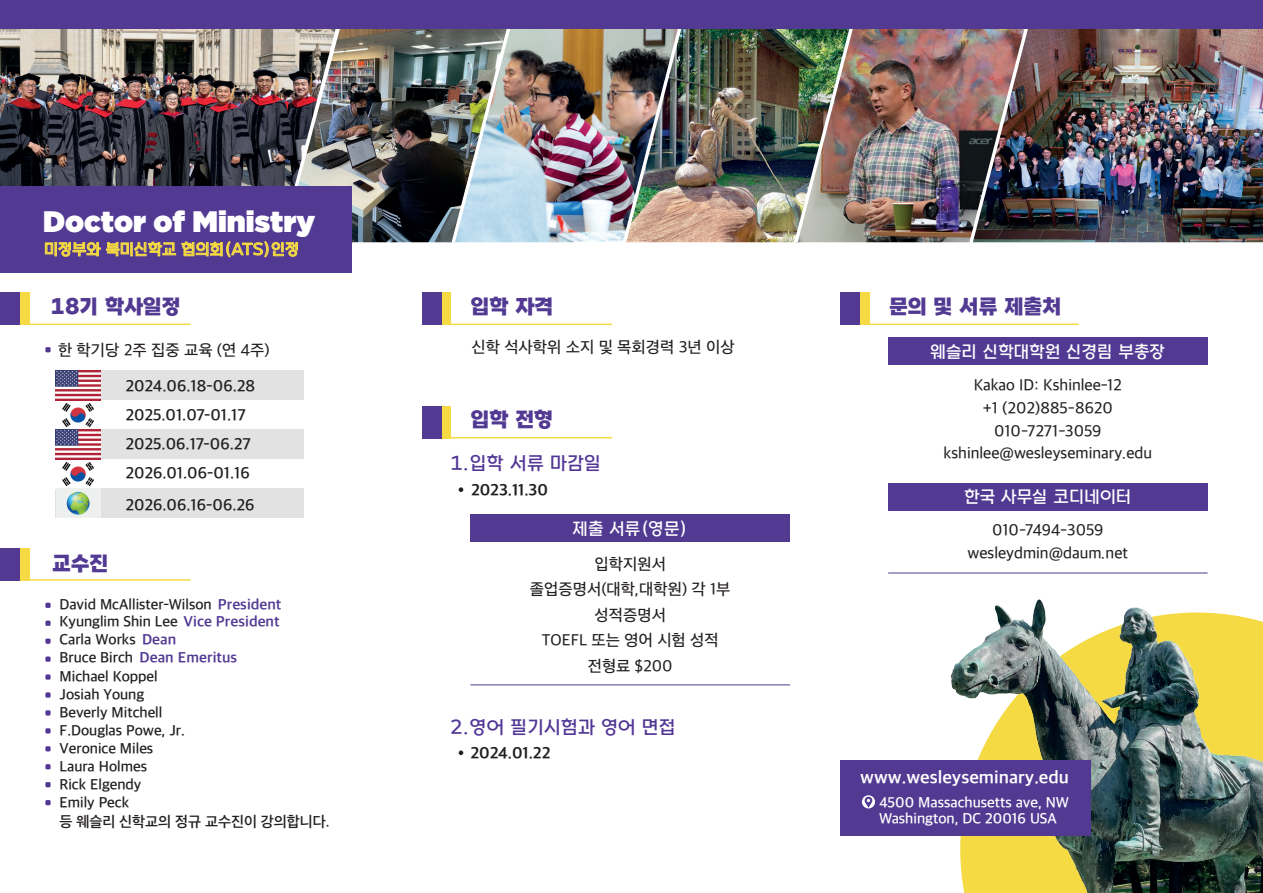
<style>
.page{position:relative;width:1263px;height:893px;background:#fff}
.page>*{position:absolute;margin:0;border:0;box-sizing:border-box;transform-origin:0 0}
.t1{font:29.4px "Gotham Ultra";color:#fff}
.t2{font:800 20.1px "OA Gothic";color:#523a93}
.t3{font:500 18px "OA Gothic";color:#523695}
.t4{font:700 18px "Apple SD Gothic Neo";color:#fff}
.t5{font:500 16.5px/25.5px "Apple SD Gothic Neo";color:#231f20;text-align:center}
.t6{font:600 16.5px/29.8px "Apple SD Gothic Neo";letter-spacing:-.005em;color:#231f20}
.t7{font:500 16.5px "OA Gothic";color:#fff}
.t8{font:700 16.5px "Apple SD Gothic Neo";letter-spacing:-.005em;color:#231f20}
.t9{font:600 15px/18.1px "Apple SD Gothic Neo";color:#231f20}
.t10{font:600 15px/16.5px "Apple SD Gothic Neo";color:#fff}
.t11{font:500 15px "OA Gothic";color:#f5da43}
.s1{font-weight:700;color:#523a93}
</style>
<div class="page">
<img style="left:512px;top:29px;width:111px;height:213px">
<img style="left:337px;top:29px;width:115px;height:213px">
<div style="left:96px;top:371px;width:208px;height:29px;background:#e1e2e1"></div>
<div style="left:96px;top:430px;width:208px;height:29px;background:#e1e2e1"></div>
<div style="left:56px;top:489px;width:248px;height:29px;background:#e1e2e1"></div>
<div style="left:15px;top:292px;width:14px;height:33px;background:#f5da43"></div>
<svg style="left:45px;top:603px;width:6px;height:5px"></svg>
<svg style="left:45px;top:347px;width:6px;height:5px"></svg>
<svg style="left:45px;top:621px;width:6px;height:5px"></svg>
<svg style="left:45px;top:639px;width:6px;height:5px"></svg>
<svg style="left:45px;top:656px;width:6px;height:6px"></svg>
<svg style="left:45px;top:674px;width:6px;height:6px"></svg>
<svg style="left:45px;top:692px;width:6px;height:6px"></svg>
<svg style="left:45px;top:710px;width:6px;height:5px"></svg>
<svg style="left:45px;top:728px;width:6px;height:5px"></svg>
<svg style="left:45px;top:746px;width:6px;height:5px"></svg>
<svg style="left:45px;top:764px;width:6px;height:5px"></svg>
<svg style="left:45px;top:782px;width:6px;height:5px"></svg>
<svg style="left:45px;top:800px;width:6px;height:5px"></svg>
<img style="left:56px;top:371px;width:44px;height:116px">
<hr style="left:470px;top:684px;width:320px;height:1px;background:#523a93">
<hr style="left:888px;top:572px;width:319px;height:1px;background:#523a93">
<div style="left:0;top:292px;width:20px;height:33px;background:#523a93"></div>
<hr style="left:29px;top:324px;width:161px;height:1px;background:#f5da43">
<div style="left:437px;top:292px;width:14px;height:33px;background:#f5da43"></div>
<div style="left:422px;top:292px;width:19px;height:33px;background:#523a93"></div>
<hr style="left:451px;top:324px;width:161px;height:1px;background:#f5da43">
<div style="left:855px;top:292px;width:14px;height:33px;background:#f5da43"></div>
<div style="left:840px;top:292px;width:19px;height:33px;background:#523a93"></div>
<hr style="left:869px;top:324px;width:210px;height:1px;background:#f5da43">
<div style="left:437px;top:406px;width:14px;height:32px;background:#f5da43"></div>
<div style="left:422px;top:406px;width:19px;height:32px;background:#523a93"></div>
<hr style="left:451px;top:437px;width:161px;height:1px;background:#f5da43">
<div style="left:15px;top:548px;width:14px;height:33px;background:#f5da43"></div>
<div style="left:0;top:548px;width:20px;height:33px;background:#523a93"></div>
<hr style="left:29px;top:579px;width:161px;height:2px;background:#f5da43">
<div style="left:470px;top:515px;width:320px;height:27px;background:#523a93"></div>
<div style="left:888px;top:338px;width:319px;height:27px;background:#523a93"></div>
<div style="left:888px;top:483px;width:319px;height:28px;background:#523a93"></div>
<svg style="left:459px;top:487px;width:4px;height:5px"></svg>
<svg style="left:459px;top:750px;width:4px;height:5px"></svg>
<img style="left:909px;top:572px;width:354px;height:321px">
<div style="left:840px;top:761px;width:251px;height:75px;background:#523a93"></div>
<svg style="left:862px;top:795px;width:13px;height:13px"></svg>
<svg style="left:865px;top:797px;width:7px;height:11px"></svg>
<img style="left:1030px;top:29px;width:233px;height:213px">
<img style="left:683px;top:29px;width:111px;height:213px">
<img style="left:0;top:29px;width:337px;height:158px">
<div style="left:0;top:187px;width:351px;height:86px;background:#523a93"></div>
<svg style="left:45px;top:241px;width:253px;height:16px"></svg>
<img style="left:452px;top:29px;width:60px;height:213px">
<img style="left:623px;top:29px;width:60px;height:213px">
<img style="left:854px;top:29px;width:115px;height:213px">
<img style="left:794px;top:29px;width:60px;height:213px">
<div style="left:56px;top:488px;width:44px;height:30px;background:#eef0ef"></div>
<img style="left:67px;top:492px;width:23px;height:23px;border-radius:11px">
<img style="left:969px;top:29px;width:61px;height:213px">
<div style="left:0;top:0;width:1263px;height:29px;background:#523a93"></div>
<h1 class="t1" style="left:43px;top:204px;width:274px">Doctor of Ministry</h1>
<p class="t11" style="left:44px;top:239px;width:257px">미정부와 북미신학교 협의회(ATS)인정</p>
<h2 class="t2" style="left:51px;top:292px;width:132px">18기 학사일정</h2>
<p class="t5" style="left:58px;top:338px;width:213px">한 학기당 2주 집중 교육 (연 4주)</p>
<p class="t6" style="left:125px;top:372px;width:131px">2024.06.18-06.28<br>2025.01.07-01.17</p>
<p class="t6" style="left:125px;top:430px;width:127px">2025.06.17-06.27</p>
<p class="t6" style="left:125px;top:460px;width:126px">2026.01.06-01.16</p>
<p class="t6" style="left:125px;top:491px;width:131px">2026.06.16-06.26</p>
<h2 class="t2" style="left:52px;top:549px;width:58px">교수진</h2>
<p class="t9" style="left:60px;top:597px;width:224px">David McAllister-Wilson <span class="s1">President</span></p>
<p class="t9" style="left:60px;top:614px;width:271px">Kyunglim Shin Lee <span class="s1">Vice President<br></span>Carla Works <span class="s1">Dean<br></span>Bruce Birch <span class="s1">Dean Emeritus<br></span>Michael Koppel<br>Josiah Young<br>Beverly Mitchell<br>F.Douglas Powe, Jr.<br>Veronice Miles<br>Laura Holmes<br>Rick Elgendy<br>Emily Peck<br>등 웨슬리 신학교의 정규 교수진이 강의합니다.</p>
<h2 class="t2" style="left:471px;top:292px;width:84px">입학 자격</h2>
<h2 class="t2" style="left:889px;top:292px;width:174px">문의 및 서류 제출처</h2>
<p class="t5" style="left:471px;top:335px;width:265px">신학 석사학위 소지 및 목회경력 3년 이상</p>
<h2 class="t2" style="left:471px;top:406px;width:84px">입학 전형</h2>
<p class="t3" style="left:450px;top:451px;width:152px">1.입학 서류 마감일</p>
<p class="t7" style="left:931px;top:340px;width:236px">웨슬리 신학대학원 신경림 부총장</p>
<p class="t5" style="left:944px;top:375px;width:210px;line-height:22.5px">Kakao ID: Kshinlee-12<br>+1 (202)885-8620<br>010-7271-3059 kshinlee@wesleyseminary.edu</p>
<p class="t8" style="left:471px;top:481px;width:78px">2023.11.30</p>
<p class="t7" style="left:964px;top:485px;width:168px">한국 사무실 코디네이터</p>
<p class="t7" style="left:573px;top:517px;width:117px">제출 서류(영문)</p>
<p class="t5" style="left:530px;top:552px;width:202px">입학지원서 졸업증명서(대학,대학원) 각 1부 성적증명서<br>TOEFL 또는 영어 시험 성적 전형료 $200</p>
<p class="t3" style="left:450px;top:714px;width:227px">2.영어 필기시험과 영어 면접</p>
<p class="t8" style="left:470px;top:744px;width:82px">2024.01.22</p>
<p class="t5" style="left:967px;top:520px;width:162px;line-height:22.5px">010-7494-3059 wesleydmin@daum.net</p>
<p class="t4" style="left:860px;top:768px;width:210px">www.wesleyseminary.edu</p>
<p class="t10" style="left:879px;top:795px;width:192px">4500 Massachusetts ave, NW<br>Washington, DC 20016 USA</p>
</div>
